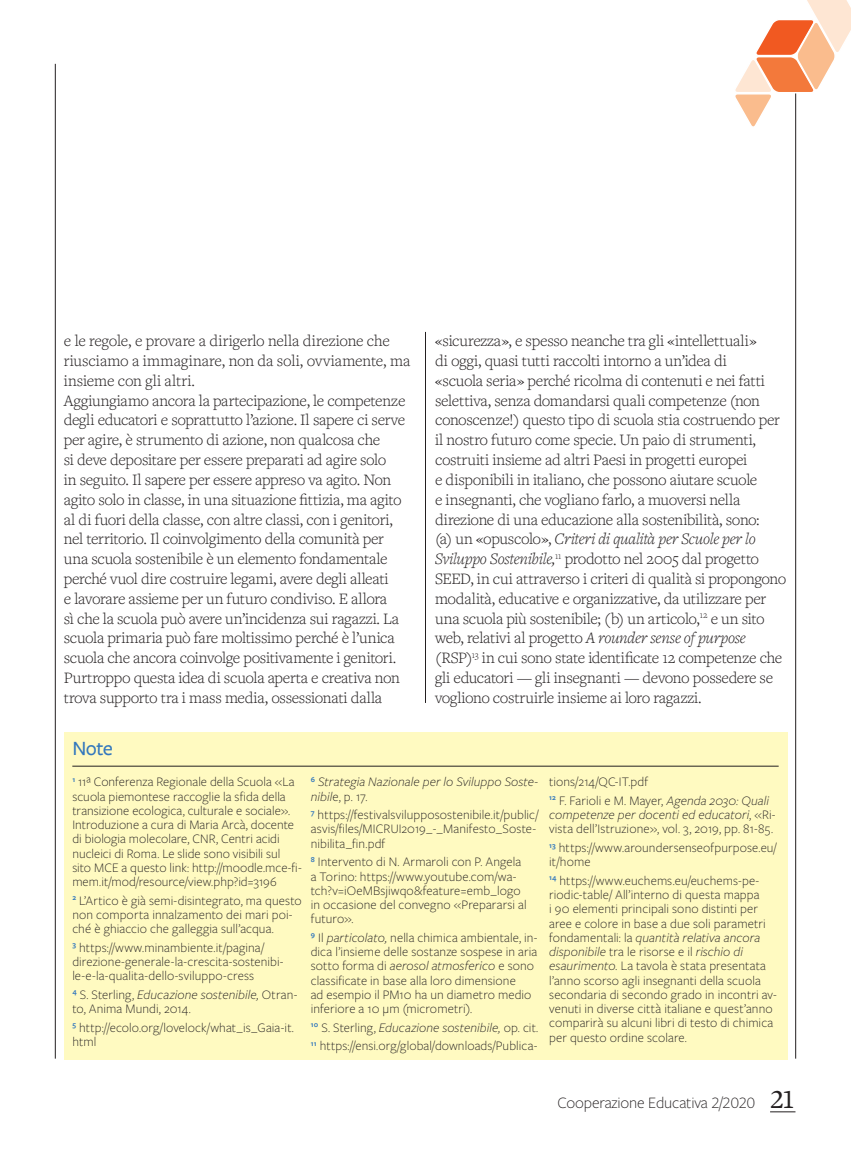
<style>
.page{position:relative;width:851px;height:1149px;background:#fff}
.page>*{position:absolute;margin:0;border:0;box-sizing:border-box;transform-origin:0 0}
.TITOLO{font:500 21px "Freight Sans Pro";color:#3378bd}
.TESTO{font:300 16.5px/19.8px "Freight Text Pro";letter-spacing:-.015em;color:#231f20}
.t1{font:300 16.5px "Freight Sans Pro";letter-spacing:-.01em;color:#231f20}
.TESTO-2{font:300 13.5px/14.2px "Freight Sans Pro";letter-spacing:.005em;color:#231f20}
.TESTO-3{font:italic 300 13.5px/14.2px "Freight Sans Pro";letter-spacing:.005em;color:#231f20}
.s1{font-style:italic}
.s2{font-style:normal}
.s3{font-family:"Freight Text Pro";font-weight:500;font-size:27px}
</style>
<div class="page">
<hr style="left:795px;top:64px;width:1px;height:994px;background:#231f20">
<hr style="left:55px;top:64px;width:1px;height:994px;background:#231f20">
<svg style="left:770px;top:1111px;width:25px;height:1px"></svg>
<svg style="left:735px;top:0;width:115px;height:128px"></svg>
<hr style="left:425px;top:332px;width:1px;height:370px;background:#231f20">
<div style="left:64px;top:732px;width:723px;height:327px;background:#fffac1"></div>
<hr style="left:72px;top:765px;width:706px;height:1px;background:#231f20">
<p class="TESTO" style="left:64px;top:330px;width:348px">e le regole, e provare a dirigerlo nella direzione che riusciamo a immaginare, non da soli, ovviamente, ma insieme con gli altri.</p>
<p class="TESTO" style="left:64px;top:390px;width:343px">Aggiungiamo ancora la partecipazione, le competenze degli educatori e soprattutto l’azione. Il sapere ci serve per agire, è strumento di azione, non qualcosa che<br>si deve depositare per essere preparati ad agire solo<br>in seguito. Il sapere per essere appreso va agito. Non agito solo in classe, in una situazione fittizia, ma agito al di fuori della classe, con altre classi, con i genitori, nel territorio. Il coinvolgimento della comunità per una scuola sostenibile è un elemento fondamentale perché vuol dire costruire legami, avere degli alleati<br>e lavorare assieme per un futuro condiviso. E allora<br>sì che la scuola può avere un’incidenza sui ragazzi. La scuola primaria può fare moltissimo perché è l’unica scuola che ancora coinvolge positivamente i genitori.<br>Purtroppo questa idea di scuola aperta e creativa non trova supporto tra i mass media, ossessionati dalla</p>
<p class="TESTO" style="left:435px;top:330px;width:353px">«sicurezza», e spesso neanche tra gli «intellettuali»<br>di oggi, quasi tutti raccolti intorno a un’idea di<br>«scuola seria» perché ricolma di contenuti e nei fatti selettiva, senza domandarsi quali competenze (non conoscenze!) questo tipo di scuola stia costruendo per il nostro futuro come specie. Un paio di strumenti, costruiti insieme ad altri Paesi in progetti europei<br>e disponibili in italiano, che possono aiutare scuole<br>e insegnanti, che vogliano farlo, a muoversi nella direzione di una educazione alla sostenibilità, sono:<br>(a) un «opuscolo», <span class="s1">Criteri di qualità per Scuole per lo Sviluppo Sostenibile,</span><sup>11</sup> prodotto nel 2005 dal progetto SEED, in cui attraverso i criteri di qualità si propongono modalità, educative e organizzative, da utilizzare per una scuola più sostenibile; (b) un articolo,<sup>12</sup> e un sito web, relativi al progetto <span class="s1">A rounder sense of purpose </span>(RSP)<sup>13</sup> in cui sono state identificate 12 competenze che gli educatori — gli insegnanti — devono possedere se vogliono costruirle insieme ai loro ragazzi.</p>
<p class="TITOLO" style="left:72px;top:734px;width:42px">Note</p>
<p class="TESTO-2" style="left:72px;top:774px;width:231px"><sup>1</sup> 11ª Conferenza Regionale della Scuola «La scuola piemontese raccoglie la sfida della transizione ecologica, culturale e sociale».<br>Introduzione a cura di Maria Arcà, docente di biologia molecolare, CNR, Centri acidi nucleici di Roma. Le slide sono visibili sul sito MCE a questo link: http://moodle.mce-fi&shy;mem.it/mod/resource/view.php?id=3196</p>
<p class="TESTO-2" style="left:72px;top:892px;width:231px"><sup>2</sup> L’Artico è già semi-disintegrato, ma questo non comporta innalzamento dei mari poi&shy;ché è ghiaccio che galleggia sull’acqua.</p>
<p class="TESTO-2" style="left:72px;top:939px;width:213px"><sup>3</sup> https://www.minambiente.it/pagina/ direzione-generale-la-crescita-sostenibi&shy;le-e-la-qualita-dello-sviluppo-cress</p>
<p class="TESTO-2" style="left:72px;top:986px;width:226px"><sup>4</sup> S. Sterling, <span class="s1">Educazione sostenibile,</span> Otran&shy;to, Anima Mundi, 2014.</p>
<p class="TESTO-2" style="left:72px;top:1019px;width:223px"><sup>5</sup> http://ecolo.org/lovelock/what_is_Gaia-it. html</p>
<p class="TESTO-3" style="left:311px;top:774px;width:229px"><sup>6</sup> Strategia Nazionale per lo Sviluppo Soste&shy;nibil<span class="s2">e, p. 17.</span></p>
<p class="TESTO-2" style="left:311px;top:806px;width:229px"><sup>7</sup> https://festivalsvilupposostenibile.it/public/ asvis/files/MICRUI2019_-_Manifesto_Soste&shy;nibilita_fin.pdf</p>
<p class="TESTO-2" style="left:311px;top:853px;width:217px"><sup>8</sup> Intervento di N. Armaroli con P. Angela a Torino: https://www.youtube.com/wa&shy;tch?v=iOeMBsjiwqo&amp;feature=emb_logo in occasione del convegno «Prepararsi al futuro».</p>
<p class="TESTO-2" style="left:311px;top:929px;width:228px"><sup>9</sup> Il <span class="s1">particolato,</span> nella chimica ambientale, in&shy;dica l’insieme delle sostanze sospese in aria sotto forma di <span class="s1">aerosol atmosferico</span> e sono classificate in base alla loro dimensione<br>ad esempio il PM10 ha un diametro medio inferiore a 10 µm (micrometri).</p>
<p class="TESTO-3" style="left:311px;top:1019px;width:229px"><sup>10</sup> <span class="s2">S. Sterling,</span> Educazione sostenibile, <span class="s2">op. cit.</span></p>
<p class="TESTO-2" style="left:311px;top:1037px;width:228px"><sup>11</sup> https://ensi.org/global/downloads/Publica-</p>
<p class="TESTO-2" style="left:549px;top:774px;width:101px">tions/214/QC-IT.pdf</p>
<p class="TESTO-2" style="left:549px;top:792px;width:228px"><sup>12</sup> F. Farioli e M. Mayer, <span class="s1">Agenda 2030: Quali competenze per docenti ed educatori</span>, «Ri&shy;vista dell’Istruzione», vol. 3, 2019, pp. 81-85.</p>
<p class="TESTO-2" style="left:549px;top:839px;width:229px"><sup>13</sup> https://www.aroundersenseofpurpose.eu/ it/home</p>
<p class="TESTO-2" style="left:549px;top:872px;width:229px"><sup>14</sup> https://www.euchems.eu/euchems-pe&shy;riodic-table/ All’interno di questa mappa<br>i 90 elementi principali sono distinti per aree e colore in base a due soli parametri fondamentali: la <span class="s1">quantità relativa ancora disponibile</span> tra le risorse e il <span class="s1">rischio di esaurimento.</span> La tavola è stata presentata l’anno scorso agli insegnanti della scuola secondaria di secondo grado in incontri av&shy;venuti in diverse città italiane e quest’anno comparirà su alcuni libri di testo di chimica per questo ordine scolare.</p>
<p class="t1" style="left:557px;top:1091px;width:239px">Cooperazione Educativa 2/2020 <span class="s3">21</span></p>
</div>
